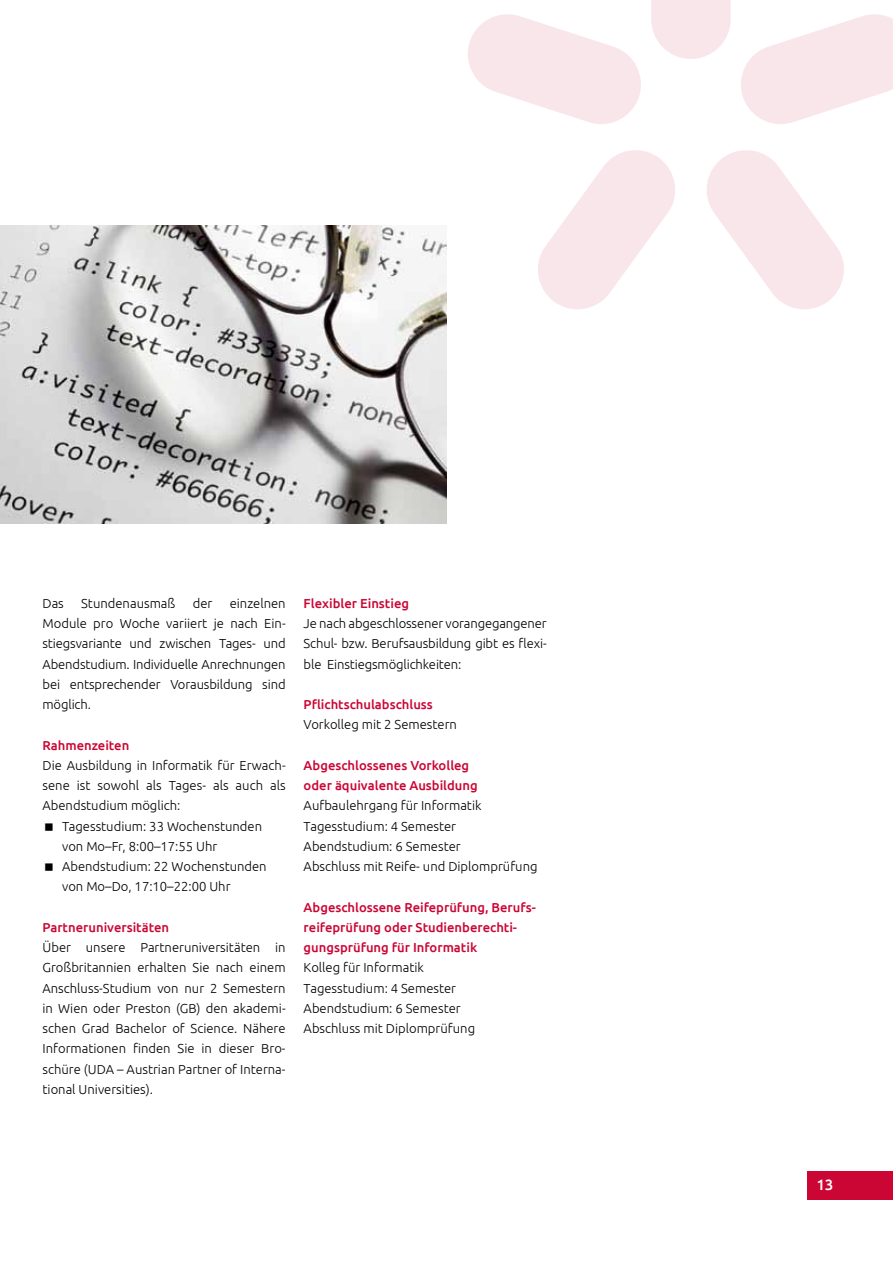
<style>
.page{position:relative;width:893px;height:1263px;background:#fff}
.page>*{position:absolute;margin:0;border:0;box-sizing:border-box;transform-origin:0 0}
.t1{font:500 15px "Ubuntu";color:#fff}
.t2{font:300 13.05px/20.2px "Ubuntu";color:#000;text-align:justify}
.t3{font:500 13.05px/20.2px "Ubuntu";color:#cb0634}
</style>
<div class="page">
<svg style="left:468px;top:0;width:425px;height:124px"></svg>
<svg style="left:538px;top:150px;width:137px;height:159px"></svg>
<svg style="left:707px;top:150px;width:137px;height:159px"></svg>
<div style="left:808px;top:1171px;width:85px;height:28px;background:#cb0634"></div>
<img style="left:0;top:225px;width:446px;height:298px">
<p class="t2" style="left:43px;top:593px;width:245px;text-indent:187px">einzelnen Module pro Woche variiert je nach Ein&shy;stiegsvariante und zwischen Tages- und Abendstudium. Individuelle Anrechnungen bei entsprechender Vorausbildung sind möglich.</p>
<p class="t3" style="left:43px;top:734px;width:88px">Rahmenzeiten</p>
<p class="t2" style="left:43px;top:755px;width:245px">Die Ausbildung in Informatik für Erwach-</p>
<p class="t2" style="left:43px;top:775px;width:245px">sene ist sowohl als Tages- als auch als</p>
<p class="t2" style="left:43px;top:795px;width:139px">Abendstudium möglich:</p>
<p class="t2" style="left:62px;top:815px;width:202px">Tagesstudium: 33 Wochenstunden</p>
<p class="t2" style="left:62px;top:836px;width:157px">von Mo–Fr, 8:00–17:55 Uhr</p>
<p class="t2" style="left:62px;top:856px;width:206px">Abendstudium: 22 Wochenstunden</p>
<p class="t2" style="left:62px;top:876px;width:170px">von Mo–Do, 17:10–22:00 Uhr</p>
<p class="t3" style="left:43px;top:917px;width:128px">Partneruniversitäten</p>
<p class="t2" style="left:43px;top:937px;width:245px">Über unsere Partneruniversitäten in Großbritannien erhalten Sie nach einem Anschluss-Studium von nur 2 Semestern in Wien oder Preston (GB) den akademi&shy;schen Grad Bachelor of Science. Nähere Informationen finden Sie in dieser Bro&shy;schüre (UDA – Austrian Partner of Interna&shy;tional Universities).</p>
<p class="t2" style="left:43px;top:593px;width:23px">Das</p>
<p class="t2" style="left:81px;top:593px;width:96px">Stundenausmaß</p>
<p class="t2" style="left:193px;top:593px;width:21px">der</p>
<p class="t3" style="left:304px;top:593px;width:107px">Flexibler Einstieg</p>
<p class="t2" style="left:304px;top:613px;width:245px">Je nach abgeschlossener vorangegangener Schul- bzw. Berufsausbildung gibt es flexi&shy;ble Einstiegsmöglichkeiten:</p>
<p class="t3" style="left:304px;top:694px;width:131px">Pflichtschulabschluss</p>
<p class="t2" style="left:304px;top:714px;width:155px">Vorkolleg mit 2 Semestern</p>
<p class="t3" style="left:304px;top:755px;width:176px">Abgeschlossenes Vorkolleg oder äquivalente Ausbildung</p>
<p class="t2" style="left:304px;top:795px;width:235px;text-align:left">Aufbaulehrgang für Informatik<br>Tagesstudium: 4 Semester<br>Abendstudium: 6 Semester<br>Abschluss mit Reife- und Diplomprüfung</p>
<p class="t3" style="left:304px;top:896px;width:234px">Abgeschlossene Reifeprüfung, Berufs&shy;reifeprüfung oder Studienberechti&shy;gungsprüfung für Informatik</p>
<p class="t2" style="left:304px;top:957px;width:173px;text-align:left">Kolleg für Informatik<br>Tagesstudium: 4 Semester<br>Abendstudium: 6 Semester<br>Abschluss mit Diplomprüfung</p>
<p class="t1" style="left:816px;top:1175px;width:19px">13</p>
</div>
